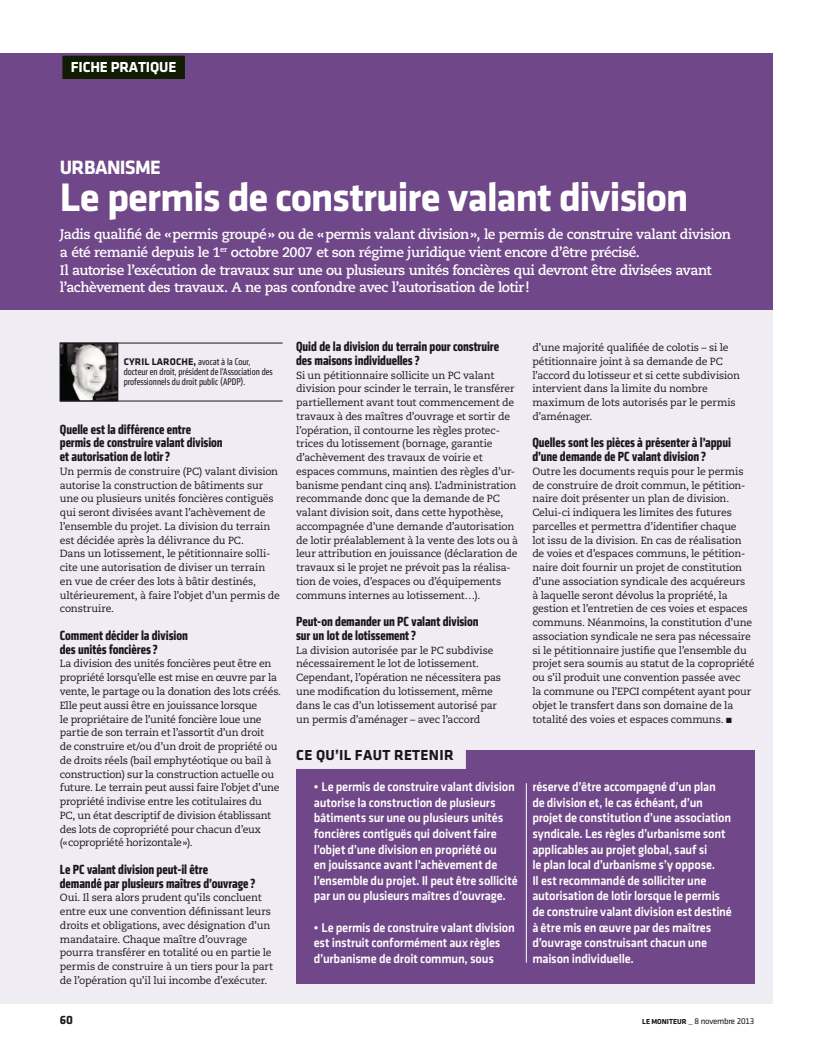
<style>
.page{position:relative;width:815px;height:1053px;background:#fff}
.page>*{position:absolute;margin:0;border:0;box-sizing:border-box;transform-origin:0 0}
.TITRE{font:700 41.25px "Klavika";letter-spacing:-.035em;color:#fff}
.SURTITRE{font:700 20px "Klavika";letter-spacing:-.035em;color:#fff}
.retenir_TITRE{font:700 15px "Klavika";letter-spacing:.02em;color:#1a171c}
.Rubrique{font:700 15px "Klavika";letter-spacing:-.01em;color:#fff}
.INTER{font:700 condensed 13.75px/13.8px "Klavika";letter-spacing:-.005em;color:#1a171c}
.CHAPEAU{font:700 13.75px/17.5px "Caecilia LT Std";letter-spacing:-.035em;color:#fff}
.retenir_TEXTE_pusse{font:13.12px/15.6px "Klavika Medium TF";letter-spacing:-.015em;color:#fff;scale:.95 1}
.t1{font:700 12.5px "Klavika";color:#1a171c}
.TEXTE{font:10.38px/13.8px "Caecilia LT Std";letter-spacing:-.02em;color:#1a171c}
.SIGNATURE_interven{font:condensed 10px/10px "Klavika";color:#1a171c}
.t2{font:8.75px "Klavika Regular TF";letter-spacing:-.025em;color:#1a171c}
.s1{font-weight:700;font-stretch:normal}
.s2{font-family:"Klavika";font-weight:700;font-size:7.5px}
.s3{font-size:10px}
</style>
<div class="page">
<div style="left:0;top:53px;width:773px;height:950px;background:#efecf4"></div>
<div style="left:0;top:53px;width:773px;height:257px;background:#704788"></div>
<div style="left:61px;top:54px;width:125px;height:26px;background:#101d03"></div>
<div style="left:60px;top:53px;width:127px;height:28px;border:2px solid #704788"></div>
<div style="left:296px;top:750px;width:459px;height:233px;background:#704788"></div>
<div style="left:294px;top:745px;width:172px;height:24px;background:#efecf4"></div>
<img style="left:62px;top:345px;width:54px;height:54px">
<div style="left:60px;top:343px;width:58px;height:58px;border:1px solid #1a171c"></div>
<hr style="left:60px;top:343px;width:223px;height:1px;background:#1a171c">
<hr style="left:60px;top:401px;width:223px;height:1px;background:#1a171c">
<hr style="left:526px;top:783px;width:1px;height:179px;background:#fff">
<p class="Rubrique" style="left:71px;top:59px;width:107px">FICHE PRATIQUE</p>
<p class="SURTITRE" style="left:60px;top:156px;width:102px">URBANISME</p>
<p class="TITRE" style="left:60px;top:175px;width:630px">Le permis de construire valant division</p>
<p class="CHAPEAU" style="left:60px;top:226px;width:673px">Jadis qualifié de «permis groupé» ou de «permis valant division», le permis de construire valant division a été remanié depuis le 1<sup>er</sup> octobre 2007 et son régime juridique vient encore d’être précisé.<br>Il autorise l’exécution de travaux sur une ou plusieurs unités foncières qui devront être divisées avant l’achèvement des travaux. A ne pas confondre avec l’autorisation de lotir!</p>
<p class="SIGNATURE_interven" style="left:124px;top:356px;width:151px"><span class="s1">CYRIL LAROCHE,</span> avocat à la Cour, docteur en droit, président de l’Association des professionnels du droit public (APDP).</p>
<p class="INTER" style="left:60px;top:422px;width:164px">Quelle est la différence entre permis de construire valant division et autorisation de lotir?</p>
<p class="TEXTE" style="left:60px;top:464px;width:222px">Un permis de construire (PC) valant division autorise la construction de bâtiments sur une ou plusieurs unités foncières contiguës qui seront divisées avant l’achèvement de l’ensemble du projet. La division du terrain est décidée après la délivrance du PC.<br>Dans un lotissement, le pétitionnaire solli&shy;cite une autorisation de diviser un terrain en vue de créer des lots à bâtir destinés, ultérieurement, à faire l’objet d’un permis de construire.</p>
<p class="INTER" style="left:60px;top:628px;width:129px">Comment décider la division des unités foncières?</p>
<p class="TEXTE" style="left:60px;top:657px;width:223px">La division des unités foncières peut être en propriété lorsqu’elle est mise en œuvre par la vente, le partage ou la donation des lots créés.<br>Elle peut aussi être en jouissance lorsque<br>le propriétaire de l’unité foncière loue une partie de son terrain et l’assortit d’un droit<br>de construire et/ou d’un droit de propriété ou de droits réels (bail emphytéotique ou bail à construction) sur la construction actuelle ou future. Le terrain peut aussi faire l’objet d’une propriété indivise entre les cotitulaires du<br>PC, un état descriptif de division établissant des lots de copropriété pour chacun d’eux («copropriété horizontale»).</p>
<p class="INTER" style="left:60px;top:862px;width:197px">Le PC valant division peut-il être<br>demandé par plusieurs maîtres d’ouvrage?</p>
<p class="TEXTE" style="left:60px;top:891px;width:215px">Oui. Il sera alors prudent qu’ils concluent entre eux une convention définissant leurs droits et obligations, avec désignation d’un mandataire. Chaque maître d’ouvrage pourra transférer en totalité ou en partie le permis de construire à un tiers pour la part de l’opération qu’il lui incombe d’exécuter.</p>
<p class="INTER" style="left:296px;top:339px;width:205px">Quid de la division du terrain pour construire des maisons individuelles?</p>
<p class="TEXTE" style="left:296px;top:368px;width:224px">Si un pétitionnaire sollicite un PC valant division pour scinder le terrain, le transférer partiellement avant tout commencement de travaux à des maîtres d’ouvrage et sortir de l’opération, il contourne les règles protec&shy;trices du lotissement (bornage, garantie d’achèvement des travaux de voirie et espaces communs, maintien des règles d’ur&shy;banisme pendant cinq ans). L’administration recommande donc que la demande de PC valant division soit, dans cette hypothèse, accompagnée d’une demande d’autorisation de lotir préalablement à la vente des lots ou à leur attribution en jouissance (déclaration de travaux si le projet ne prévoit pas la réalisa&shy;tion de voies, d’espaces ou d’équipements communs internes au lotissement…).</p>
<p class="INTER" style="left:296px;top:614px;width:184px">Peut-on demander un PC valant division sur un lot de lotissement?</p>
<p class="TEXTE" style="left:296px;top:643px;width:207px">La division autorisée par le PC subdivise nécessairement le lot de lotissement.<br>Cependant, l’opération ne nécessitera pas une modification du lotissement, même dans le cas d’un lotissement autorisé par un permis d’aménager – avec l’accord</p>
<p class="retenir_TITRE" style="left:296px;top:746px;width:159px">CE QU’IL FAUT RETENIR</p>
<p class="retenir_TEXTE_pusse" style="left:314px;top:778px;width:216px">• Le permis de construire valant division autorise la construction de plusieurs bâtiments sur une ou plusieurs unités foncières contiguës qui doivent faire l’objet d’une division en propriété ou<br>en jouissance avant l’achèvement de l’ensemble du projet. Il peut être sollicité par un ou plusieurs maîtres d’ouvrage.</p>
<p class="retenir_TEXTE_pusse" style="left:314px;top:919px;width:213px">• Le permis de construire valant division est instruit conformément aux règles d’urbanisme de droit commun, sous</p>
<p class="TEXTE" style="left:532px;top:341px;width:209px">d’une majorité qualifiée de colotis – si le pétitionnaire joint à sa demande de PC l’accord du lotisseur et si cette subdivision intervient dans la limite du nombre maximum de lots autorisés par le permis d’aménager.</p>
<p class="INTER" style="left:532px;top:436px;width:200px">Quelles sont les pièces à présenter à l’appui d’une demande de PC valant division ?</p>
<p class="TEXTE" style="left:532px;top:464px;width:224px">Outre les documents requis pour le permis de construire de droit commun, le pétition&shy;naire doit présenter un plan de division.<br>Celui-ci indiquera les limites des futures parcelles et permettra d’identifier chaque<br>lot issu de la division. En cas de réalisation de voies et d’espaces communs, le pétition&shy;naire doit fournir un projet de constitution d’une association syndicale des acquéreurs<br>à laquelle seront dévolus la propriété, la gestion et l’entretien de ces voies et espaces communs. Néanmoins, la constitution d’une association syndicale ne sera pas nécessaire si le pétitionnaire justifie que l’ensemble du projet sera soumis au statut de la copropriété ou s’il produit une convention passée avec<br>la commune ou l’EPCI compétent ayant pour objet le transfert dans son domaine de la totalité des voies et espaces communs. ■</p>
<p class="retenir_TEXTE_pusse" style="left:532px;top:778px;width:212px">réserve d’être accompagné d’un plan<br>de division et, le cas échéant, d’un projet de constitution d’une association syndicale. Les règles d’urbanisme sont applicables au projet global, sauf si<br>le plan local d’urbanisme s’y oppose.<br>Il est recommandé de solliciter une autorisation de lotir lorsque le permis de construire valant division est destiné à être mis en œuvre par des maîtres d’ouvrage construisant chacun une maison individuelle.</p>
<p class="t1" style="left:60px;top:1012px;width:15px">60</p>
<p class="t2" style="left:642px;top:1016px;width:114px"><span class="s2">LE MONITEUR</span> <span class="s3">_</span> 8 novembre 2013</p>
</div>
